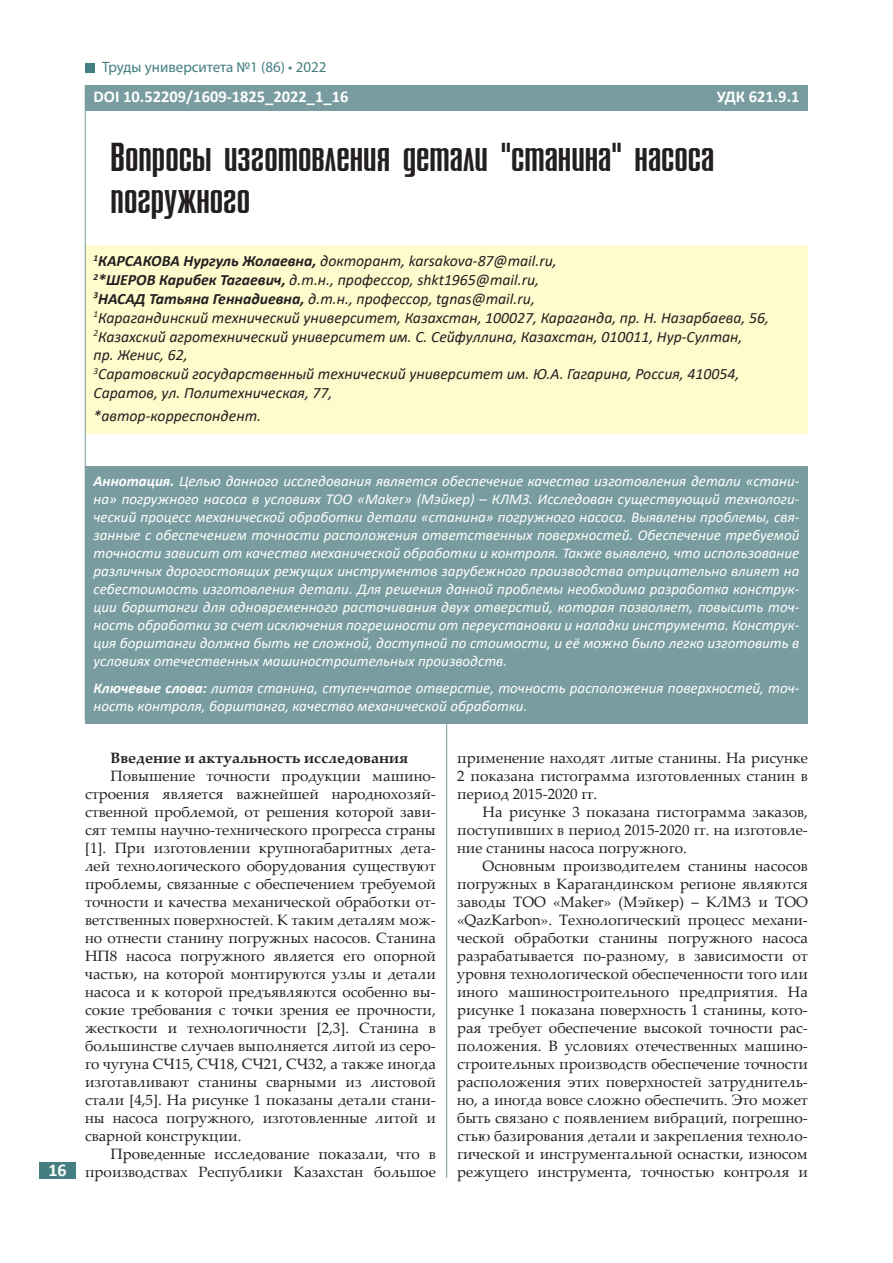
<style>
.page{position:relative;width:893px;height:1263px;background:#fff}
.page>*{position:absolute;margin:0;border:0;box-sizing:border-box;transform-origin:0 0}
.ЗАГОЛОВОК_Cambria_20{font:42px/42px "SM Compo Normal";color:#231f20}
.t1{font:700 18px "Calibri";color:#fff}
.УДК_Calibri_11pt{font:700 16.5px "Calibri";color:#fff}
.АВТОРЫ_Calibri_10_5p{font:italic 15.75px/18.9px "Calibri";color:#231f20}
.ТЕКСТ_Palatino_Linot{font:15px/18px "Palatino Linotype";color:#231f20;text-align:justify}
.КЛЮЧЕВЫЕ_СЛОВА_Calib{font:italic 15px/18px "Calibri";color:#fff;text-align:justify}
.ТЕКСТ_Palatino_Linot-2{font:700 15px "Palatino Linotype";color:#231f20}
.t2{font:15px "Myriad Pro";color:#447e80}
.s1{font-weight:700}
</style>
<div class="page">
<div style="left:40px;top:1162px;width:36px;height:16px;background:#447e80"></div>
<div style="left:85px;top:63px;width:9px;height:9px;background:#447e80"></div>
<hr style="left:446px;top:719px;width:1px;height:459px;background:#789c9f">
<div style="left:85px;top:246px;width:723px;height:32px;background:#fffbcc"></div>
<div style="left:85px;top:264px;width:723px;height:33px;background:#fffbcc"></div>
<div style="left:85px;top:283px;width:723px;height:33px;background:#fffbcc"></div>
<div style="left:85px;top:302px;width:723px;height:33px;background:#fffbcc"></div>
<div style="left:85px;top:321px;width:723px;height:52px;background:#fffbcc"></div>
<div style="left:85px;top:359px;width:723px;height:52px;background:#fffbcc"></div>
<div style="left:85px;top:401px;width:723px;height:33px;background:#fffbcc"></div>
<div style="left:85px;top:85px;width:723px;height:25px;background:#789c9f"></div>
<hr style="left:85px;top:85px;width:1px;height:634px;background:#789c9f">
<div style="left:85px;top:467px;width:723px;height:212px;background:#789c9f"></div>
<div style="left:85px;top:673px;width:723px;height:50px;background:#789c9f"></div>
<p class="t2" style="left:102px;top:58px;width:226px">Труды университета №1 (86) • 2022</p>
<p class="УДК_Calibri_11pt" style="left:94px;top:85px;width:256px">DOI 10.52209/1609-1825_2022_1_16</p>
<p class="УДК_Calibri_11pt" style="left:717px;top:85px;width:84px">УДК 621.9.1</p>
<p class="ЗАГОЛОВОК_Cambria_20" style="left:111px;top:136px;width:605px">Вопросы изготовления детали "станина" насоса погружного</p>
<p class="АВТОРЫ_Calibri_10_5p" style="left:94px;top:251px;width:465px"><sup>1</sup><span class="s1">КАРСАКОВА Нургуль Жолаевна,</span> докторант, karsakova-87@mail.ru,</p>
<p class="АВТОРЫ_Calibri_10_5p" style="left:94px;top:269px;width:447px"><sup>2</sup><span class="s1">*ШЕРОВ Карибек Тагаевич,</span> д.т.н., профессор, shkt1965@mail.ru,</p>
<p class="АВТОРЫ_Calibri_10_5p" style="left:94px;top:288px;width:443px"><sup>3</sup><span class="s1">НАСАД Татьяна Геннадиевна,</span> д.т.н., профессор, tgnas@mail.ru,</p>
<p class="АВТОРЫ_Calibri_10_5p" style="left:94px;top:307px;width:677px"><sup>1</sup>Карагандинский технический университет, Казахстан, 100027, Караганда, пр. Н. Назарбаева, 56,</p>
<p class="АВТОРЫ_Calibri_10_5p" style="left:94px;top:326px;width:650px"><sup>2</sup>Казахский агротехнический университет им. С. Сейфуллина, Казахстан, 010011, Нур-Султан, пр. Женис, 62,</p>
<p class="АВТОРЫ_Calibri_10_5p" style="left:94px;top:364px;width:647px"><sup>3</sup>Саратовский государственный технический университет им. Ю.А. Гагарина, Россия, 410054,<br>Саратов, ул. Политехническая, 77,</p>
<p class="АВТОРЫ_Calibri_10_5p" style="left:94px;top:406px;width:169px">*автор-корреспондент.</p>
<p class="t1" style="left:48px;top:1157px;width:20px">16</p>
<p class="КЛЮЧЕВЫЕ_СЛОВА_Calib" style="left:94px;top:472px;width:707px"><span class="s1">Аннотация.</span> Целью данного исследования является обеспечение качества изготовления детали «стани&shy;на» погружного насоса в условиях ТОО «Maker» (Мэйкер) – КЛМЗ. Исследован существующий технологи&shy;ческий процесс механической обработки детали «станина» погружного насоса. Выявлены проблемы, свя&shy;занные с обеспечением точности расположения ответственных поверхностей. Обеспечение требуемой точности зависит от качества механической обработки и контроля. Также выявлено, что использование различных дорогостоящих режущих инструментов зарубежного производства отрицательно влияет на себестоимость изготовления детали. Для решения данной проблемы необходима разработка конструк&shy;ции борштанги для одновременного растачивания двух отверстий, которая позволяет, повысить точ&shy;ность обработки за счет исключения погрешности от переустановки и наладки инструмента. Конструк&shy;ция борштанги должна быть не сложной, доступной по стоимости, и её можно было легко изготовить в условиях отечественных машиностроительных производств.</p>
<p class="КЛЮЧЕВЫЕ_СЛОВА_Calib" style="left:94px;top:678px;width:707px"><span class="s1">Ключевые слова:</span> литая станина, ступенчатое отверстие, точность расположения поверхностей, точ&shy;ность контроля, борштанга, качество механической обработки.</p>
<p class="ТЕКСТ_Palatino_Linot-2" style="left:111px;top:747px;width:299px">Введение и актуальность исследования</p>
<p class="ТЕКСТ_Palatino_Linot" style="left:85px;top:766px;width:352px;text-indent:26px">Повышение точности продукции машино&shy;строения является важнейшей народнохозяй&shy;ственной проблемой, от решения которой зави&shy;сят темпы научно-технического прогресса страны [1]. При изготовлении крупногабаритных дета&shy;лей технологического оборудования существуют проблемы, связанные с обеспечением требуемой точности и качества механической обработки от&shy;ветственных поверхностей. К таким деталям мож&shy;но отнести станину погружных насосов. Станина НП8 насоса погружного является его опорной частью, на которой монтируются узлы и детали насоса и к которой предъявляются особенно вы&shy;сокие требования с точки зрения ее прочности, жесткости и технологичности [2,3]. Станина в большинстве случаев выполняется литой из серо&shy;го чугуна СЧ15, СЧ18, СЧ21, СЧ32, а также иногда изготавливают станины сварными из листовой стали [4,5]. На рисунке 1 показаны детали стани&shy;ны насоса погружного, изготовленные литой и сварной конструкции.</p>
<p class="ТЕКСТ_Palatino_Linot" style="left:85px;top:1144px;width:352px;text-align:right">Проведенные исследование показали, что в производствах Республики Казахстан большое</p>
<p class="ТЕКСТ_Palatino_Linot" style="left:457px;top:748px;width:352px">применение находят литые станины. На рисунке 2 показана гистограмма изготовленных станин в период 2015-2020 гг.</p>
<p class="ТЕКСТ_Palatino_Linot" style="left:457px;top:802px;width:352px;text-indent:26px">На рисунке 3 показана гистограмма заказов, поступивших в период 2015-2020 гг. на изготовле&shy;ние станины насоса погружного.</p>
<p class="ТЕКСТ_Palatino_Linot" style="left:457px;top:856px;width:352px;text-indent:26px">Основным производителем станины насосов погружных в Карагандинском регионе являются заводы ТОО «Maker» (Мэйкер) – КЛМЗ и ТОО «QazKarbon». Технологический процесс механи&shy;ческой обработки станины погружного насоса разрабатывается по-разному, в зависимости от уровня технологической обеспеченности того или иного машиностроительного предприятия. На рисунке 1 показана поверхность 1 станины, кото&shy;рая требует обеспечение высокой точности рас&shy;положения. В условиях отечественных машино&shy;строительных производств обеспечение точности расположения этих поверхностей затруднитель&shy;но, а иногда вовсе сложно обеспечить. Это может быть связано с появлением вибраций, погрешно&shy;стью базирования детали и закрепления техноло&shy;гической и инструментальной оснастки, износом режущего инструмента, точностью контроля и</p>
</div>
